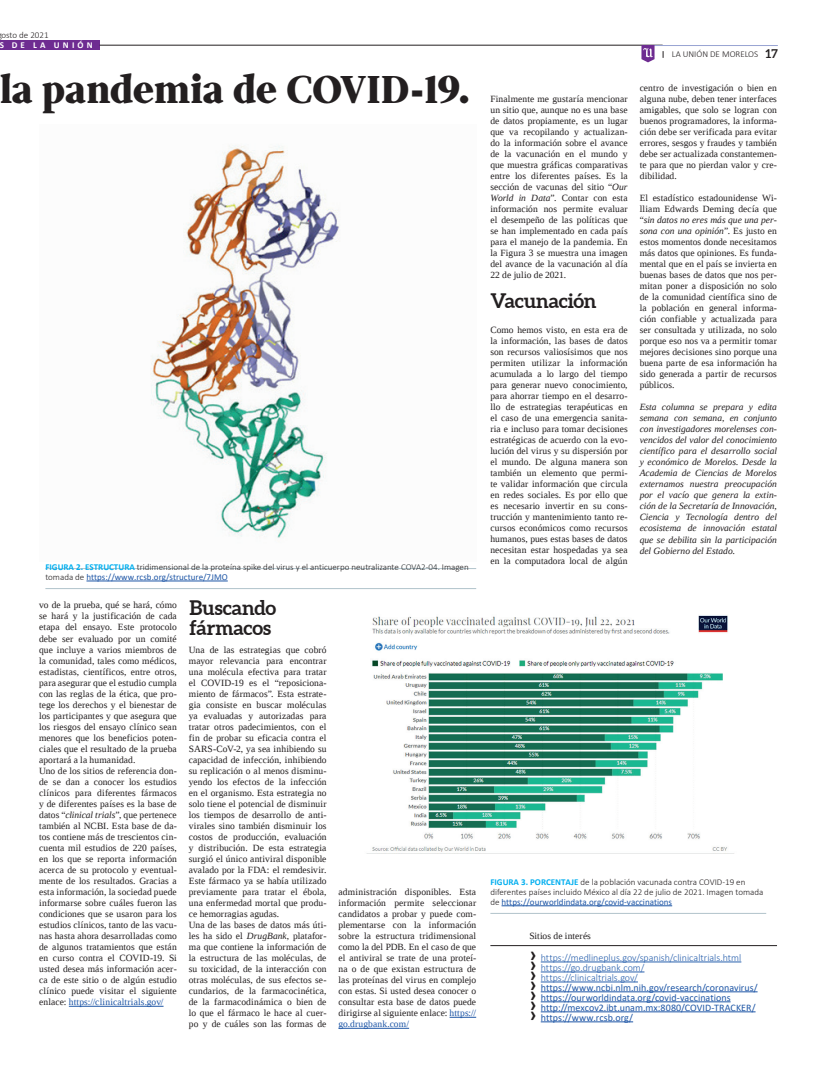
<style>
.page{position:relative;width:823px;height:1078px;background:#fff}
.page>*{position:absolute;margin:0;border:0;box-sizing:border-box;transform-origin:0 0}
.t1{font:800 41px "Pobla";letter-spacing:-.015em;color:#231f20}
.t2{font:700 20px/20px "Aleo";letter-spacing:-.01em;color:#231f20}
.t3{font:10px/10px "Calibri";letter-spacing:.005em;color:#1e56a6}
.t4{font:9.5px/11px "Liberation Serif";letter-spacing:.01em;color:#231f20;text-align:justify}
.t5{font:italic 9.5px/11px "Liberation Serif";color:#231f20;text-align:justify}
.t6{font:300 9px/10px "Calibri";color:#231f20}
.t7{font:700 9px "Calibri";letter-spacing:.36em;color:#fff}
.s1{font-weight:700;color:#00aeef}
.s2{color:#292d2f}
.s3{font-weight:400;color:#1e56a6}
.s4{font-style:italic}
.s5{color:#1e56a6}
.s6{font-family:"Aleo";font-weight:700;font-size:12px}
.s7{font-weight:700;font-size:20px;color:#231f20}
.s8{font-weight:300;color:#2860ad}
</style>
<div class="page">
<div style="left:0;top:40px;width:100px;height:10px;background:#6e2c91"></div>
<hr style="left:99px;top:45px;width:563px;height:1px;background:#231f20">
<hr style="left:647px;top:45px;width:130px;height:1px;background:#98a4d3">
<svg style="left:641px;top:45px;width:13px;height:17px"></svg>
<hr style="left:69px;top:1005px;width:94px;height:1px;background:#1e56a6">
<svg style="left:449px;top:1016px;width:27px;height:1px"></svg>
<hr style="left:338px;top:1027px;width:71px;height:1px;background:#1e56a6">
<hr style="left:540px;top:961px;width:201px;height:1px;background:#2860ad">
<hr style="left:540px;top:971px;width:104px;height:1px;background:#2860ad">
<hr style="left:540px;top:981px;width:97px;height:1px;background:#2860ad">
<hr style="left:540px;top:991px;width:217px;height:1px;background:#1e56a6">
<hr style="left:540px;top:1001px;width:190px;height:1px;background:#1e56a6">
<hr style="left:540px;top:1011px;width:215px;height:1px;background:#1e56a6">
<hr style="left:540px;top:1021px;width:92px;height:1px;background:#1e56a6">
<hr style="left:490px;top:945px;width:286px;height:1px;background:#231f20">
<img style="left:150px;top:146px;width:190px;height:392px">
<hr style="left:45px;top:568px;width:431px;height:1px;background:#b1c3cb">
<hr style="left:45px;top:588px;width:431px;height:1px;background:#b1c3cb">
<hr style="left:86px;top:580px;width:142px;height:1px;background:#1e56a6">
<hr style="left:490px;top:913px;width:275px;height:1px;background:#b1c3cb">
<hr style="left:501px;top:905px;width:170px;height:1px;background:#1e56a6">
<img style="left:372px;top:615px;width:356px;height:237px">
<p class="t6" style="left:2px;top:30px;width:49px">osto de 2021</p>
<p class="t7" style="left:-1px;top:39px;width:95px">S DE LA UNIÓN</p>
<h1 class="t1" style="left:-1px;top:60px;width:471px">la pandemia de COVID-19.</h1>
<p class="t6" style="left:45px;top:561px;width:424px"><span class="s1">FIGURA 2. ESTRUCTURA</span> tridimensional de la proteína spike del virus y el anticuerpo neutralizante <span class="s2">COVA2-04</span>. Imagen tomada de <span class="s3">https://www.rcsb.org/structure/7JMO</span></p>
<h2 class="t2" style="left:189px;top:597px;width:88px">Buscando fármacos</h2>
<p class="t4" style="left:39px;top:599px;width:139px;text-align:left">vo de la prueba, qué se hará, cómo se hará y la justificación de cada etapa del ensayo. Este protocolo debe ser evaluado por un comité que incluye a varios miembros de la comunidad, tales como médicos, estadistas, científicos, entre otros, para asegurar que el estudio cumpla con las reglas de la ética, que pro&shy;tege los derechos y el bienestar de los participantes y que asegura que los riesgos del ensayo clínico sean menores que los beneficios poten&shy;ciales que el resultado de la prueba aportará a la humanidad.<br>Uno de los sitios de referencia don&shy;de se dan a conocer los estudios clínicos para diferentes fármacos y de diferentes países es la base de datos “<span class="s4">clinical trials</span>”, que pertenece también al NCBI. Esta base de da&shy;tos contiene más de trescientos cin&shy;cuenta mil estudios de 220 países, en los que se reporta información acerca de su protocolo y eventual&shy;mente de los resultados. Gracias a esta información, la sociedad puede informarse sobre cuáles fueron las condiciones que se usaron para los estudios clínicos, tanto de las vacu&shy;nas hasta ahora desarrolladas como de algunos tratamientos que están en curso contra el COVID-19. Si usted desea más información acer&shy;ca de este sitio o de algún estudio clínico puede visitar el siguiente enlace: <span class="s5">https://clinicaltrials.gov/</span></p>
<p class="t4" style="left:189px;top:643px;width:139px;text-align:left">Una de las estrategias que cobró mayor relevancia para encontrar una molécula efectiva para tratar el COVID-19 es el “reposiciona&shy;miento de fármacos”. Esta estrate&shy;gia consiste en buscar moléculas ya evaluadas y autorizadas para tratar otros padecimientos, con el fin de probar su eficacia contra el SARS-CoV-2, ya sea inhibiendo su capacidad de infección, inhibiendo su replicación o al menos disminu&shy;yendo los efectos de la infección en el organismo. Esta estrategia no solo tiene el potencial de disminuir los tiempos de desarrollo de anti&shy;virales sino también disminuir los costos de producción, evaluación y distribución. De esta estrategia surgió el único antiviral disponible avalado por la FDA: el remdesivir.<br>Este fármaco ya se había utilizado previamente para tratar el ébola, una enfermedad mortal que produ&shy;ce hemorragias agudas.<br>Una de las bases de datos más úti&shy;les ha sido el <span class="s4">DrugBank</span>, platafor&shy;ma que contiene la información de la estructura de las moléculas, de su toxicidad, de la interacción con otras moléculas, de sus efectos se&shy;cundarios, de la farmacocinética, de la farmacodinámica o bien de lo que el fármaco le hace al cuer&shy;po y de cuáles son las formas de</p>
<p class="t4" style="left:338px;top:885px;width:139px">administración disponibles. Esta información permite seleccionar candidatos a probar y puede com&shy;plementarse con la información sobre la estructura tridimensional como la del PDB. En el caso de que el antiviral se trate de una proteí&shy;na o de que existan estructura de las proteínas del virus en complejo con estas. Si usted desea conocer o consultar esta base de datos puede dirigirse al siguiente enlace: <span class="s5">https:// go.drugbank.com/</span></p>
<p class="t4" style="left:490px;top:93px;width:139px">Finalmente me gustaría mencionar un sitio que, aunque no es una base de datos propiamente, es un lugar que va recopilando y actualizan&shy;do la información sobre el avance de la vacunación en el mundo y que muestra gráficas comparativas entre los diferentes países. Es la sección de vacunas del sitio “<span class="s4">Our World in Data</span>”. Contar con esta información nos permite evaluar el desempeño de las políticas que se han implementado en cada país para el manejo de la pandemia. En la Figura 3 se muestra una imagen del avance de la vacunación al día 22 de julio de 2021.</p>
<h2 class="t2" style="left:490px;top:291px;width:108px">Vacunación</h2>
<p class="t4" style="left:490px;top:324px;width:139px">Como hemos visto, en esta era de la información, las bases de datos son recursos valiosísimos que nos permiten utilizar la información acumulada a lo largo del tiempo para generar nuevo conocimiento, para ahorrar tiempo en el desarro&shy;llo de estrategias terapéuticas en el caso de una emergencia sanita&shy;ria e incluso para tomar decisiones estratégicas de acuerdo con la evo&shy;lución del virus y su dispersión por el mundo. De alguna manera son también un elemento que permi&shy;te validar información que circula en redes sociales. Es por ello que es necesario invertir en su cons&shy;trucción y mantenimiento tanto re&shy;cursos económicos como recursos humanos, pues estas bases de datos necesitan estar hospedadas ya sea en la computadora local de algún</p>
<p class="t6" style="left:671px;top:49px;width:107px">LA UNIÓN DE MORELOS <span class="s6">17</span></p>
<p class="t4" style="left:639px;top:82px;width:139px">centro de investigación o bien en alguna nube, deben tener interfaces amigables, que solo se logran con buenos programadores, la informa&shy;ción debe ser verificada para evitar errores, sesgos y fraudes y también debe ser actualizada constantemen&shy;te para que no pierdan valor y cre&shy;dibilidad.</p>
<p class="t4" style="left:639px;top:192px;width:139px">El estadístico estadounidense Wi&shy;lliam Edwards Deming decía que “<span class="s4">sin datos no eres más que una per&shy;sona con una opinión</span>”. Es justo en estos momentos donde necesitamos más datos que opiniones. Es funda&shy;mental que en el país se invierta en buenas bases de datos que nos per&shy;mitan poner a disposición no solo de la comunidad científica sino de la población en general informa&shy;ción confiable y actualizada para ser consultada y utilizada, no solo porque eso nos va a permitir tomar mejores decisiones sino porque una buena parte de esa información ha sido generada a partir de recursos públicos.</p>
<p class="t5" style="left:639px;top:401px;width:139px">Esta columna se prepara y edita semana con semana, en conjunto con investigadores morelenses con&shy;vencidos del valor del conocimiento científico para el desarrollo social y económico de Morelos. Desde la Academia de Ciencias de Morelos externamos nuestra preocupación por el vacío que genera la extin&shy;ción de la Secretaría de Innovación, Ciencia y Tecnología dentro del ecosistema de innovación estatal que se debilita sin la participación del Gobierno del Estado.</p>
<p class="t6" style="left:490px;top:876px;width:274px"><span class="s1">FIGURA 3. PORCENTAJE</span> de la población vacunada contra COVID-19 en diferentes países incluido México al día 22 de julio de 2021. Imagen tomada de <span class="s3">https://ourworldindata.org/covid-vaccinations</span></p>
<p class="t4" style="left:529px;top:929px;width:63px">Sitios de interés</p>
<p class="t3" style="left:529px;top:951px;width:229px"><span class="s7">›</span> <span class="s8">https://medlineplus.gov/spanish/clinicaltrials.html<br></span><span class="s7">›</span> <span class="s8">https://go.drugbank.com/<br></span><span class="s7">›</span> <span class="s8">https://clinicaltrials.gov/<br></span><span class="s7">›</span> https://www.ncbi.nlm.nih.gov/research/coronavirus/ <span class="s7">›</span> https://ourworldindata.org/covid-vaccinations<br><span class="s7">›</span> http://mexcov2.ibt.unam.mx:8080/COVID-TRACKER/ <span class="s7">›</span> https://www.rcsb.org/</p>
</div>
